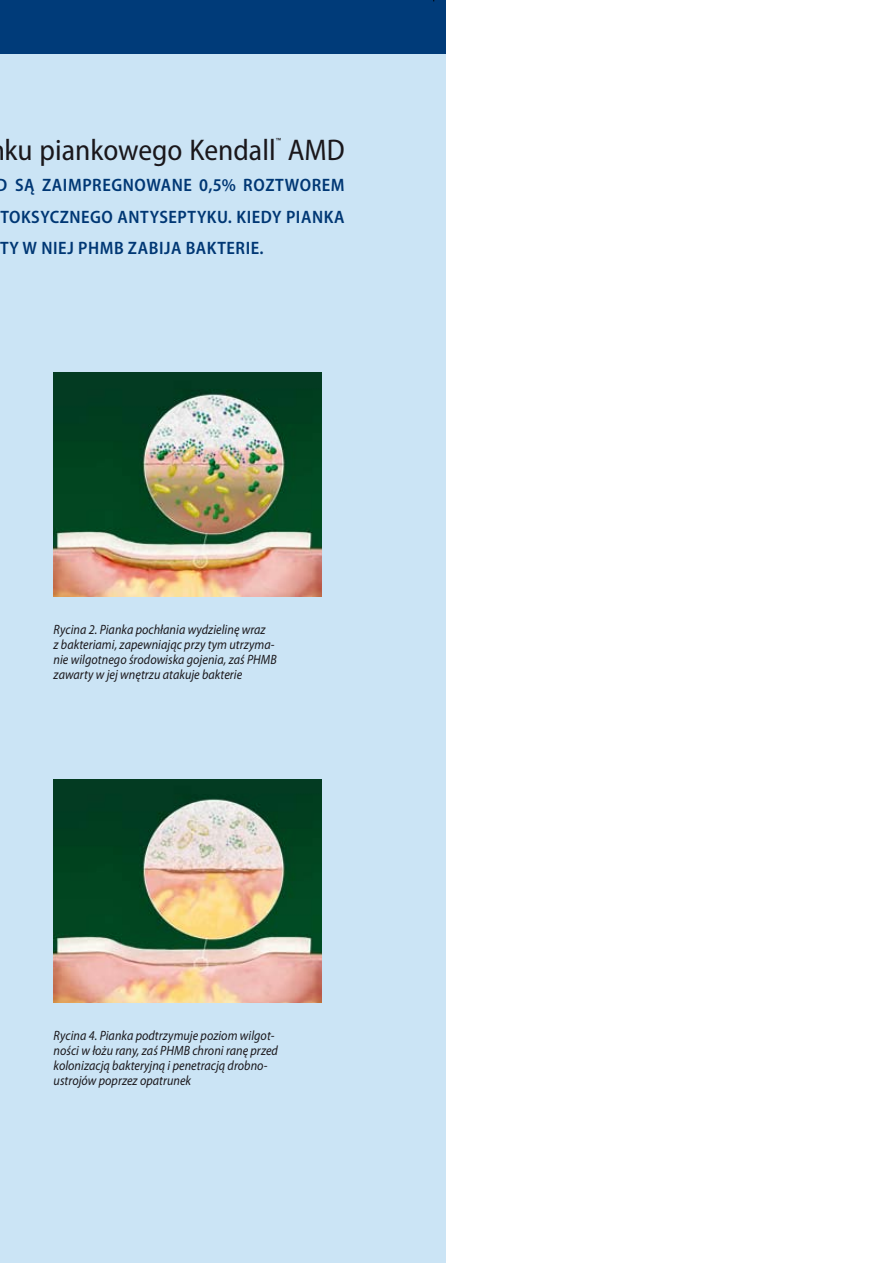
<style>
.page{position:relative;width:893px;height:1263px;background:#fff}
.page>*{position:absolute;margin:0;border:0;box-sizing:border-box;transform-origin:0 0}
.t1{font:semi-condensed 30px "Myriad Pro";color:#1a171b}
.t2{font:600 semi-condensed 18px/31.5px "Myriad Pro";letter-spacing:.03em;color:#003774;text-align:justify}
.t3{font:italic 13.5px/15px "Myriad Pro";letter-spacing:.005em;color:#1a171b;scale:.9 1}
.t4{font:semi-condensed 9px "Myriad Pro";color:#1a171b}
</style>
<div class="page">
<div style="left:0;top:24px;width:446px;height:1239px;background:#cbe4f5"></div>
<img style="left:54px;top:373px;width:268px;height:223px">
<img style="left:54px;top:779px;width:268px;height:223px">
<div style="left:0;top:0;width:446px;height:54px;background:#003b79"></div>
<p class="t4" style="left:276px;top:136px;width:7px">™</p>
<h2 class="t2" style="left:-3px;top:170px;width:349px">D SĄ ZAIMPREGNOWANE 0,5% ROZTWOREM TOKSYCZNEGO ANTYSEPTYKU. KIEDY PIANKA TY W NIEJ PHMB ZABIJA BAKTERIE.</h2>
<h1 class="t1" style="left:4px;top:134px;width:342px">ku piankowego Kendall AMD</h1>
<p class="t3" style="left:54px;top:622px;width:250px">Rycina 2. Pianka pochłania wydzielinę wraz<br>z bakteriami, zapewniając przy tym utrzyma&shy;nie wilgotnego środowiska gojenia, zaś PHMB zawarty w jej wnętrzu atakuje bakterie</p>
<p class="t3" style="left:54px;top:1028px;width:251px">Rycina 4. Pianka podtrzymuje poziom wilgot&shy;ności w łożu rany, zaś PHMB chroni ranę przed kolonizacją bakteryjną i penetracją drobno&shy;ustrojów poprzez opatrunek</p>
</div>
